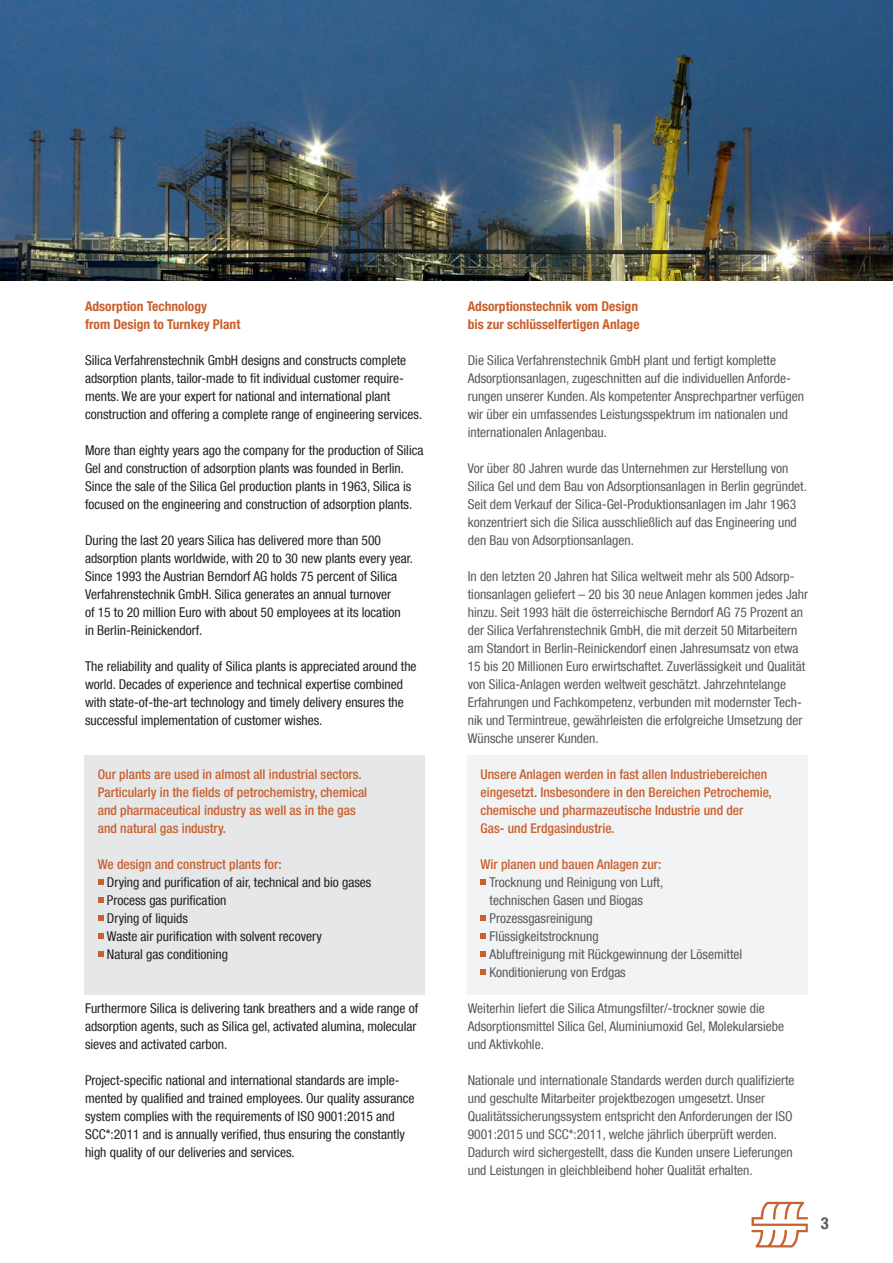
<style>
.page{position:relative;width:893px;height:1263px;background:#fff}
.page>*{position:absolute;margin:0;border:0;box-sizing:border-box;transform-origin:0 0}
.t1{font:700 condensed 16.5px "Helvetica Neue LT Com";color:#57585a}
.t2{font:condensed 13.5px/18px "Helvetica Neue LT Com";color:#57585a}
.t3{font:condensed 13.5px/18px "Helvetica Neue LT Com";color:#231f20}
.t4{font:500 condensed 13.5px/18px "Helvetica Neue LT Com";color:#c8612f}
.t5{font:700 condensed 13.5px/18px "Helvetica Neue LT Com";color:#c8612f}
</style>
<div class="page">
<div style="left:467px;top:755px;width:340px;height:239px;background:#f2f3f4"></div>
<div style="left:85px;top:755px;width:340px;height:239px;background:#e6e7e9"></div>
<img style="left:0;top:0;width:893px;height:281px">
<svg style="left:98px;top:879px;width:6px;height:6px"></svg>
<svg style="left:98px;top:897px;width:6px;height:6px"></svg>
<svg style="left:98px;top:915px;width:6px;height:6px"></svg>
<svg style="left:98px;top:933px;width:6px;height:6px"></svg>
<svg style="left:98px;top:951px;width:6px;height:6px"></svg>
<svg style="left:480px;top:879px;width:6px;height:6px"></svg>
<svg style="left:480px;top:915px;width:6px;height:6px"></svg>
<svg style="left:480px;top:933px;width:6px;height:6px"></svg>
<svg style="left:480px;top:951px;width:6px;height:6px"></svg>
<svg style="left:480px;top:969px;width:6px;height:6px"></svg>
<svg style="left:752px;top:1202px;width:56px;height:45px"></svg>
<p class="t5" style="left:85px;top:297px;width:157px">Adsorption Technology<br>from Design to Turnkey Plant</p>
<p class="t3" style="left:85px;top:351px;width:339px">Silica Verfahrenstechnik GmbH designs and constructs complete adsorption plants, tailor-made to fit individual customer require&shy;ments. We are your expert for national and international plant construction and offering a complete range of engineering services.</p>
<p class="t3" style="left:85px;top:441px;width:340px">More than eighty years ago the company for the production of Silica Gel and construction of adsorption plants was founded in Berlin.<br>Since the sale of the Silica Gel production plants in 1963, Silica is focused on the engineering and construction of adsorption plants.</p>
<p class="t3" style="left:85px;top:531px;width:330px">During the last 20 years Silica has delivered more than 500 adsorption plants worldwide, with 20 to 30 new plants every year.<br>Since 1993 the Austrian Berndorf AG holds 75 percent of Silica Verfahrenstechnik GmbH. Silica generates an annual turnover<br>of 15 to 20 million Euro with about 50 employees at its location in Berlin-Reinickendorf.</p>
<p class="t3" style="left:85px;top:657px;width:333px">The reliability and quality of Silica plants is appreciated around the world. Decades of experience and technical expertise combined with state-of-the-art technology and timely delivery ensures the successful implementation of customer wishes.</p>
<p class="t4" style="left:98px;top:765px;width:271px">Our plants are used in almost all industrial sectors.<br>Particularly in the fields of petrochemistry, chemical and pharmaceutical industry as well as in the gas and natural gas industry.</p>
<p class="t4" style="left:98px;top:855px;width:185px">We design and construct plants for:</p>
<p class="t3" style="left:107px;top:873px;width:266px">Drying and purification of air, technical and bio gases Process gas purification<br>Drying of liquids<br>Waste air purification with solvent recovery<br>Natural gas conditioning</p>
<p class="t3" style="left:85px;top:999px;width:335px;text-align:justify">Furthermore Silica is delivering tank breathers and a wide range of adsorption agents, such as Silica gel, activated alumina, molecular sieves and activated carbon.</p>
<p class="t3" style="left:85px;top:1071px;width:331px">Project-specific national and international standards are imple&shy;mented by qualified and trained employees. Our quality assurance system complies with the requirements of ISO 9001:2015 and SCC*:2011 and is annually verified, thus ensuring the constantly high quality of our deliveries and services.</p>
<p class="t5" style="left:468px;top:297px;width:173px">Adsorptionstechnik vom Design bis zur schlüsselfertigen Anlage</p>
<p class="t2" style="left:468px;top:351px;width:338px">Die Silica Verfahrenstechnik GmbH plant und fertigt komplette Adsorptionsanlagen, zugeschnitten auf die individuellen Anforde&shy;rungen unserer Kunden. Als kompetenter Ansprechpartner verfügen wir über ein umfassendes Leistungsspektrum im nationalen und internationalen Anlagenbau.</p>
<p class="t2" style="left:468px;top:459px;width:341px">Vor über 80 Jahren wurde das Unternehmen zur Herstellung von Silica Gel und dem Bau von Adsorptionsanlagen in Berlin gegründet.<br>Seit dem Verkauf der Silica-Gel-Produktionsanlagen im Jahr 1963 konzentriert sich die Silica ausschließlich auf das Engineering und den Bau von Adsorptionsanlagen.</p>
<p class="t2" style="left:468px;top:567px;width:342px">In den letzten 20 Jahren hat Silica weltweit mehr als 500 Adsorp&shy;tionsanlagen geliefert – 20 bis 30 neue Anlagen kommen jedes Jahr hinzu. Seit 1993 hält die österreichische Berndorf AG 75 Prozent an der Silica Verfahrenstechnik GmbH, die mit derzeit 50 Mitarbeitern am Standort in Berlin-Reinickendorf einen Jahresumsatz von etwa 15 bis 20 Millionen Euro erwirtschaftet. Zuverlässigkeit und Qualität von Silica-Anlagen werden weltweit geschätzt. Jahrzehntelange Erfahrungen und Fachkompetenz, verbunden mit modernster Tech&shy;nik und Termintreue, gewährleisten die erfolgreiche Umsetzung der Wünsche unserer Kunden.</p>
<p class="t4" style="left:480px;top:765px;width:293px">Unsere Anlagen werden in fast allen Industriebereichen eingesetzt. Insbesondere in den Bereichen Petrochemie, chemische und pharmazeutische Industrie und der<br>Gas- und Erdgasindustrie.</p>
<p class="t4" style="left:480px;top:855px;width:182px">Wir planen und bauen Anlagen zur:</p>
<p class="t2" style="left:490px;top:873px;width:254px">Trocknung und Reinigung von Luft,<br>technischen Gasen und Biogas<br>Prozessgasreinigung<br>Flüssigkeitstrocknung<br>Abluftreinigung mit Rückgewinnung der Lösemittel<br>Konditionierung von Erdgas</p>
<p class="t2" style="left:468px;top:999px;width:318px">Weiterhin liefert die Silica Atmungsfilter/-trockner sowie die<br>Adsorptionsmittel Silica Gel, Aluminiumoxid Gel, Molekularsiebe und Aktivkohle.</p>
<p class="t2" style="left:468px;top:1071px;width:328px">Nationale und internationale Standards werden durch qualifizierte und geschulte Mitarbeiter projektbezogen umgesetzt. Unser Qualitätssicherungssystem entspricht den Anforderungen der ISO 9001:2015 und SCC*:2011, welche jährlich überprüft werden.<br>Dadurch wird sichergestellt, dass die Kunden unsere Lieferungen und Leistungen in gleichbleibend hoher Qualität erhalten.</p>
<p class="t1" style="left:821px;top:1213px;width:9px">3</p>
</div>
